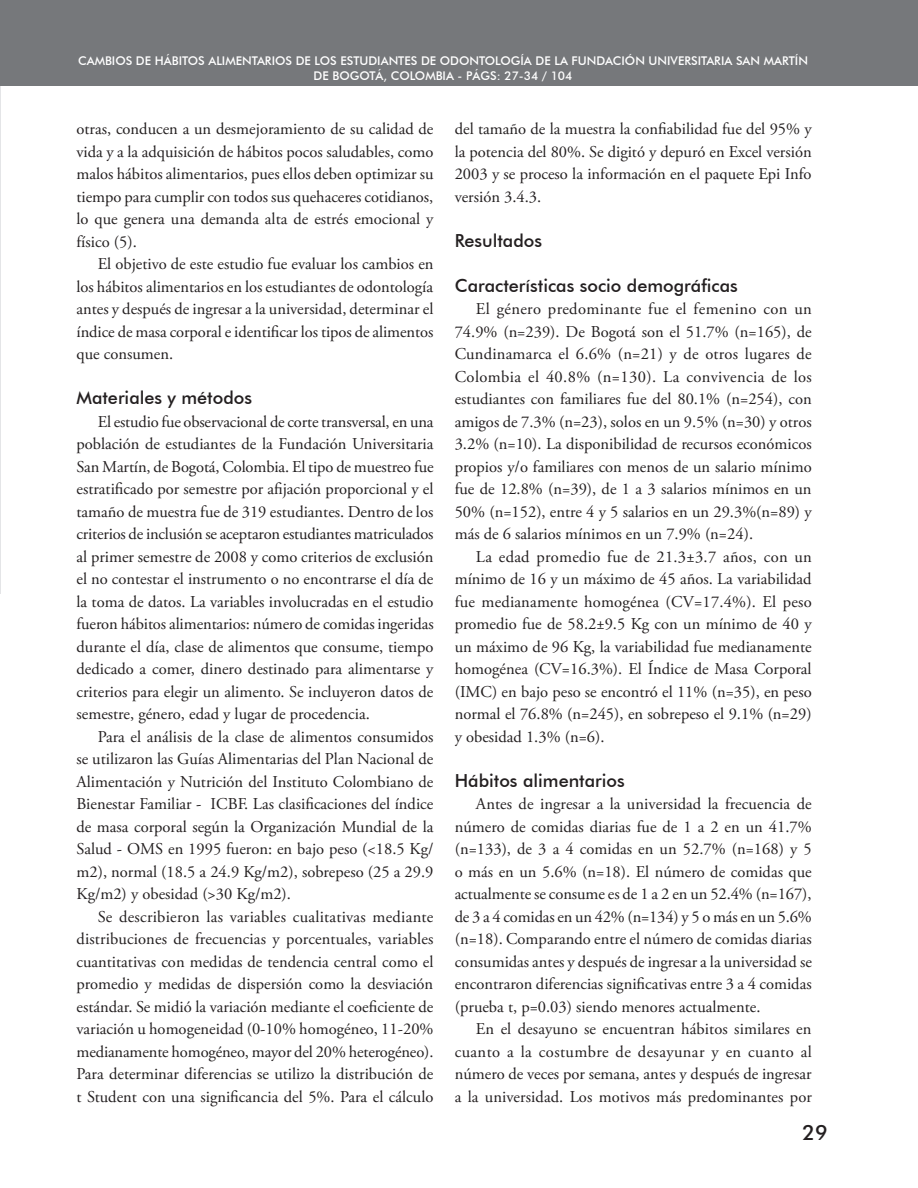
<style>
.page{position:relative;width:918px;height:1188px;background:#fff}
.page>*{position:absolute;margin:0;border:0;box-sizing:border-box;transform-origin:0 0}
.t1{font:500 21px "Futura BT";color:#231f20}
.Subtítulo_2{font:500 18px "Futura BT";color:#231f20}
.C__de_texto{font:16.5px/22.5px "Adobe Garamond Pro";color:#231f20;text-align:justify}
.Título{font:500 12px "Futura BT";color:#fff}
</style>
<div class="page">
<div style="left:0;top:0;width:918px;height:86px;background:#76787b"></div>
<hr style="left:0;top:86px;width:1px;height:508px;background:#e4e5e7">
<p class="Título" style="left:78px;top:54px;width:18px">CAMBIOS</p>
<p class="Título" style="left:136px;top:54px;width:44px">DE HÁBITOS</p>
<p class="Título" style="left:208px;top:54px;width:8px">ALIMENTARIOS</p>
<p class="Título" style="left:296px;top:54px;width:27px">DE LOS</p>
<p class="Título" style="left:340px;top:54px;width:8px">ESTUDIANTES</p>
<p class="Título" style="left:421px;top:54px;width:29px">DE ODONTOLOG</p>
<p class="Título" style="left:521px;top:54px;width:66px">ÍA DE LA FUNDACI</p>
<p class="Título" style="left:625px;top:54px;width:61px">ÓN UNIVERSITARIA</p>
<p class="Título" style="left:736px;top:54px;width:71px">SAN MARTÍN</p>
<p class="Título" style="left:314px;top:68px;width:36px">DE BOGOT</p>
<p class="Título" style="left:376px;top:68px;width:33px">Á, COLOMBIA</p>
<p class="Título" style="left:458px;top:68px;width:116px">- PÁGS: 27-34 / 104</p>
<p class="C__de_texto" style="left:77px;top:118px;width:358px">otras, conducen a un desmejoramiento de su calidad de vida y a la adquisición de hábitos pocos saludables, como malos hábitos alimentarios, pues ellos deben optimizar su tiempo para cumplir con todos sus quehaceres cotidianos, lo que genera una demanda alta de estrés emocional y físico (5).</p>
<p class="C__de_texto" style="left:77px;top:253px;width:358px;text-indent:21px">El objetivo de este estudio fue evaluar los cambios en los hábitos alimentarios en los estudiantes de odontología antes y después de ingresar a la universidad, determinar el índice de masa corporal e identificar los tipos de alimentos que consumen.</p>
<p class="Subtítulo_2" style="left:77px;top:387px;width:177px">MATERIALES Y MÉTODOS</p>
<p class="C__de_texto" style="left:77px;top:411px;width:359px;text-indent:21px">El estudio fue observacional de corte transversal, en una población de estudiantes de la Fundación Universitaria San Martín, de Bogotá, Colombia. El tipo de muestreo fue estratificado por semestre por afijación proporcional y el tamaño de muestra fue de 319 estudiantes. Dentro de los criterios de inclusión se aceptaron estudiantes matriculados al primer semestre de 2008 y como criterios de exclusión el no contestar el instrumento o no encontrarse el día de la toma de datos. La variables involucradas en el estudio fueron hábitos alimentarios: número de comidas ingeridas durante el día, clase de alimentos que consume, tiempo dedicado a comer, dinero destinado para alimentarse y criterios para elegir un alimento. Se incluyeron datos de semestre, género, edad y lugar de procedencia.</p>
<p class="C__de_texto" style="left:77px;top:726px;width:358px;text-indent:21px">Para el análisis de la clase de alimentos consumidos se utilizaron las Guías Alimentarias del Plan Nacional de Alimentación y Nutrición del Instituto Colombiano de Bienestar Familiar - ICBF. Las clasificaciones del índice de masa corporal según la Organización Mundial de la Salud - OMS en 1995 fueron: en bajo peso (&lt;18.5 Kg/ m2), normal (18.5 a 24.9 Kg/m2), sobrepeso (25 a 29.9<br>Kg/m2) y obesidad (&gt;30 Kg/m2).</p>
<p class="C__de_texto" style="left:77px;top:906px;width:358px;text-indent:21px">Se describieron las variables cualitativas mediante distribuciones de frecuencias y porcentuales, variables cuantitativas con medidas de tendencia central como el promedio y medidas de dispersión como la desviación estándar. Se midió la variación mediante el coeficiente de variación u homogeneidad (0-10% homogéneo, 11-20% medianamente homogéneo, mayor del 20% heterogéneo).<br>Para determinar diferencias se utilizo la distribución de t Student con una significancia del 5%. Para el cálculo</p>
<p class="C__de_texto" style="left:455px;top:118px;width:358px">del tamaño de la muestra la confiabilidad fue del 95% y la potencia del 80%. Se digitó y depuró en Excel versión 2003 y se proceso la información en el paquete Epi Info versión 3.4.3.</p>
<p class="Subtítulo_2" style="left:455px;top:229px;width:89px">RESULTADOS</p>
<p class="Subtítulo_2" style="left:455px;top:274px;width:285px">CARACTERÍSTICAS SOCIO DEMOGRÁFICAS</p>
<p class="C__de_texto" style="left:455px;top:298px;width:359px;text-indent:21px">El género predominante fue el femenino con un 74.9% (n=239). De Bogotá son el 51.7% (n=165), de Cundinamarca el 6.6% (n=21) y de otros lugares de Colombia el 40.8% (n=130). La convivencia de los estudiantes con familiares fue del 80.1% (n=254), con amigos de 7.3% (n=23), solos en un 9.5% (n=30) y otros 3.2% (n=10). La disponibilidad de recursos económicos propios y/o familiares con menos de un salario mínimo fue de 12.8% (n=39), de 1 a 3 salarios mínimos en un 50% (n=152), entre 4 y 5 salarios en un 29.3%(n=89) y más de 6 salarios mínimos en un 7.9% (n=24).</p>
<p class="C__de_texto" style="left:455px;top:546px;width:359px;text-indent:21px">La edad promedio fue de 21.3±3.7 años, con un mínimo de 16 y un máximo de 45 años. La variabilidad fue medianamente homogénea (CV=17.4%). El peso promedio fue de 58.2±9.5 Kg con un mínimo de 40 y un máximo de 96 Kg, la variabilidad fue medianamente homogénea (CV=16.3%). El Índice de Masa Corporal (IMC) en bajo peso se encontró el 11% (n=35), en peso normal el 76.8% (n=245), en sobrepeso el 9.1% (n=29) y obesidad 1.3% (n=6).</p>
<p class="Subtítulo_2" style="left:455px;top:769px;width:172px">HÁBITOS ALIMENTARIOS</p>
<p class="C__de_texto" style="left:455px;top:793px;width:359px;text-indent:21px">Antes de ingresar a la universidad la frecuencia de número de comidas diarias fue de 1 a 2 en un 41.7% (n=133), de 3 a 4 comidas en un 52.7% (n=168) y 5 o más en un 5.6% (n=18). El número de comidas que actualmente se consume es de 1 a 2 en un 52.4% (n=167), de 3 a 4 comidas en un 42% (n=134) y 5 o más en un 5.6% (n=18). Comparando entre el número de comidas diarias consumidas antes y después de ingresar a la universidad se encontraron diferencias significativas entre 3 a 4 comidas (prueba t, p=0.03) siendo menores actualmente.</p>
<p class="C__de_texto" style="left:455px;top:1018px;width:359px;text-indent:21px">En el desayuno se encuentran hábitos similares en cuanto a la costumbre de desayunar y en cuanto al número de veces por semana, antes y después de ingresar a la universidad. Los motivos más predominantes por</p>
<p class="t1" style="left:803px;top:1119px;width:27px">29</p>
</div>
